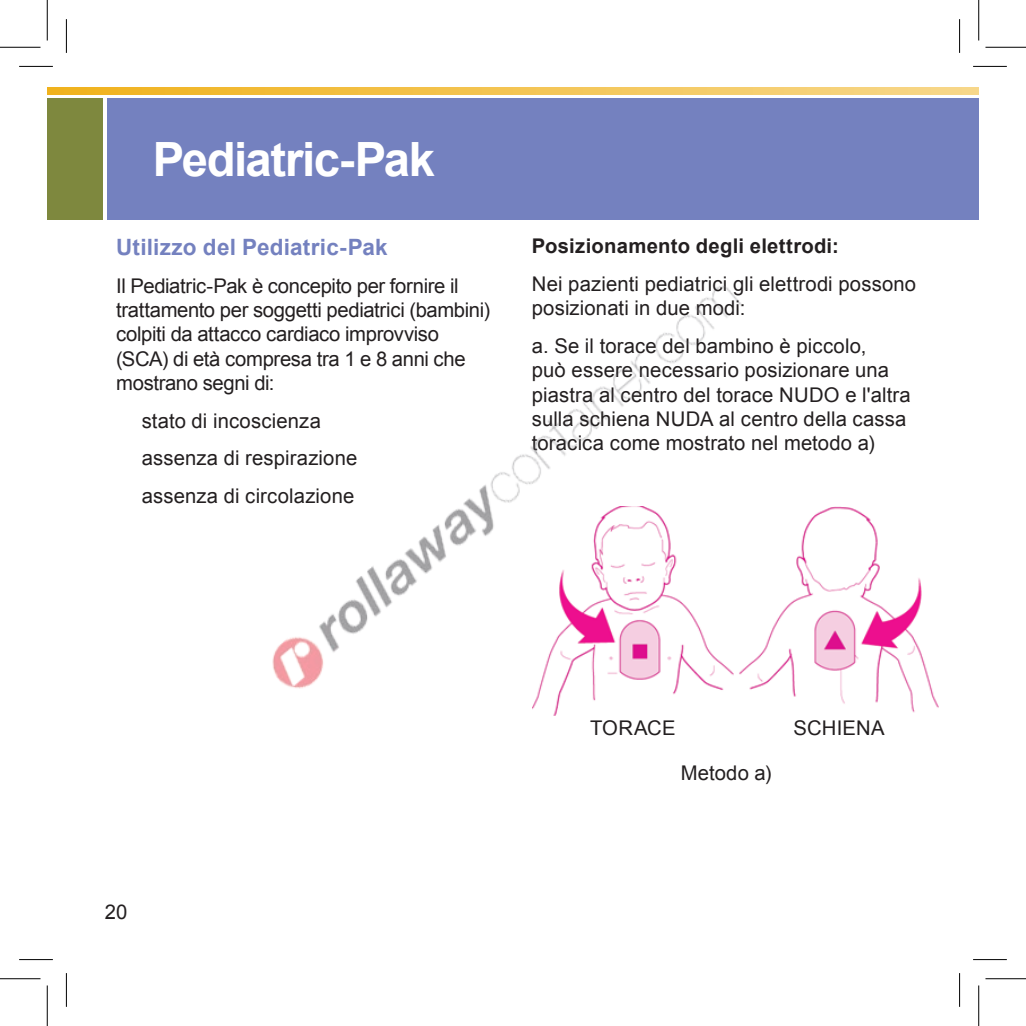
<style>
.page{position:relative;width:1026px;height:1026px;background:#fff}
.page>*{position:absolute;margin:0;border:0;box-sizing:border-box;transform-origin:0 0}
.t1{font:700 47.25px "Arial";letter-spacing:-.035em;color:#fff}
.t2{font:700 22.5px "Arial";letter-spacing:.01em;color:#7481bf}
.t3{font:20.25px/24.3px "Arial";letter-spacing:.005em;color:#231f20}
.t4{font:20.25px/24.3px "Arial";letter-spacing:-.02em;color:#231f20}
.t5{font:700 20.25px "Arial";letter-spacing:.01em;color:#231f20}
</style>
<div class="page">
<div style="left:107px;top:98px;width:871px;height:121px;background:#7481bf"></div>
<svg style="left:47px;top:87px;width:931px;height:8px;background:#f3c453"></svg>
<div style="left:47px;top:98px;width:55px;height:121px;background:#7e883e"></div>
<img style="left:833px;top:506px;width:106px;height:207px">
<hr style="left:19px;top:66px;width:34px;height:1px;background:#000">
<hr style="left:973px;top:66px;width:34px;height:1px;background:#000">
<hr style="left:19px;top:959px;width:34px;height:1px;background:#000">
<hr style="left:973px;top:959px;width:34px;height:1px;background:#000">
<hr style="left:66px;top:19px;width:1px;height:34px;background:#000">
<hr style="left:66px;top:973px;width:1px;height:34px;background:#000">
<hr style="left:959px;top:19px;width:1px;height:34px;background:#000">
<hr style="left:959px;top:973px;width:1px;height:34px;background:#000">
<hr style="left:0;top:47px;width:40px;height:1px;background:#000">
<hr style="left:985px;top:47px;width:41px;height:1px;background:#000">
<hr style="left:0;top:978px;width:40px;height:1px;background:#000">
<hr style="left:985px;top:978px;width:41px;height:1px;background:#000">
<hr style="left:47px;top:0;width:1px;height:40px;background:#000">
<hr style="left:47px;top:985px;width:1px;height:41px;background:#000">
<hr style="left:978px;top:0;width:1px;height:40px;background:#000">
<hr style="left:978px;top:985px;width:1px;height:41px;background:#000">
<img style="left:192px;top:219px;width:641px;height:497px">
<h1 class="t1" style="left:153px;top:128px;width:284px">Pediatric-Pak</h1>
<p class="t2" style="left:116px;top:232px;width:273px">Utilizzo del Pediatric-Pak</p>
<p class="t4" style="left:116px;top:274px;width:375px">Il Pediatric-Pak è concepito per fornire il trattamento per soggetti pediatrici (bambini) colpiti da attacco cardiaco improvviso (SCA) di età compresa tra 1 e 8 anni che mostrano segni di:</p>
<p class="t3" style="left:142px;top:402px;width:217px;line-height:37.6px">stato di incoscienza assenza di respirazione assenza di circolazione</p>
<p class="t5" style="left:532px;top:233px;width:308px">Posizionamento degli elettrodi:</p>
<p class="t3" style="left:532px;top:272px;width:386px">Nei pazienti pediatrici gli elettrodi possono posizionati in due modi:</p>
<p class="t3" style="left:532px;top:334px;width:380px">a. Se il torace del bambino è piccolo,<br>può essere necessario posizionare una piastra al centro del torace NUDO e l'altra sulla schiena NUDA al centro della cassa toracica come mostrato nel metodo a)</p>
<p class="t3" style="left:105px;top:899px;width:24px">20</p>
<p class="t3" style="left:590px;top:716px;width:87px">TORACE</p>
<p class="t3" style="left:793px;top:716px;width:93px">SCHIENA</p>
<p class="t3" style="left:680px;top:761px;width:92px">Metodo a)</p>
</div>
